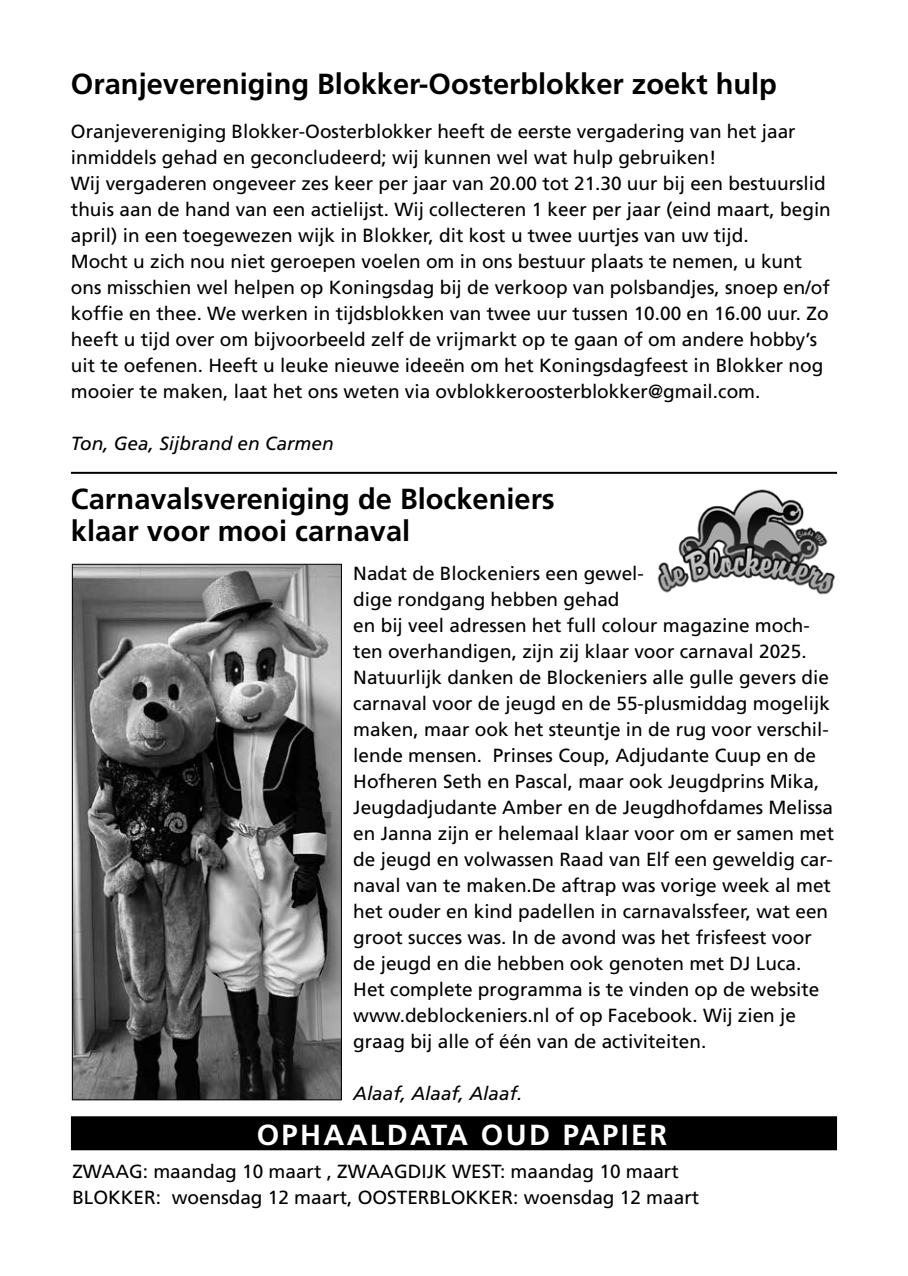
<style>
.page{position:relative;width:908px;height:1276px;background:#fff}
.page>*{position:absolute;margin:0;border:0;box-sizing:border-box;transform-origin:0 0}
.t1{font:700 29px/32px "Frutiger";color:#000}
.t2{font:700 29px "Frutiger";letter-spacing:.08em;color:#fff}
.t3{font:19px/26px "Frutiger";color:#000}
.t4{font:italic 19px "Frutiger";color:#000}
</style>
<div class="page">
<div style="left:71px;top:1116px;width:765px;height:34px;background:#000"></div>
<hr style="left:71px;top:472px;width:765px;height:2px;background:#000">
<img style="left:657px;top:489px;width:179px;height:106px">
<img style="left:74px;top:566px;width:266px;height:532px">
<div style="left:72px;top:564px;width:270px;height:536px;border:1px solid #000"></div>
<h1 class="t1" style="left:71px;top:68px;width:707px">Oranjevereniging Blokker-Oosterblokker zoekt hulp</h1>
<p class="t3" style="left:71px;top:118px;width:761px">Oranjevereniging Blokker-Oosterblokker heeft de eerste vergadering van het jaar inmiddels gehad en geconcludeerd; wij kunnen wel wat hulp gebruiken!<br>Wij vergaderen ongeveer zes keer per jaar van 20.00 tot 21.30 uur bij een bestuurslid thuis aan de hand van een actielijst. Wij collecteren 1 keer per jaar (eind maart, begin april) in een toegewezen wijk in Blokker, dit kost u twee uurtjes van uw tijd.<br>Mocht u zich nou niet geroepen voelen om in ons bestuur plaats te nemen, u kunt ons misschien wel helpen op Koningsdag bij de verkoop van polsbandjes, snoep en/of koffie en thee. We werken in tijdsblokken van twee uur tussen 10.00 en 16.00 uur. Zo heeft u tijd over om bijvoorbeeld zelf de vrijmarkt op te gaan of om andere hobby’s uit te oefenen. Heeft u leuke nieuwe ideeën om het Koningsdagfeest in Blokker nog mooier te maken, laat het ons weten via ovblokkeroosterblokker@gmail.com.</p>
<p class="t4" style="left:71px;top:432px;width:264px">Ton, Gea, Sijbrand en Carmen</p>
<h1 class="t1" style="left:71px;top:483px;width:485px">Carnavalsvereniging de Blockeniers klaar voor mooi carnaval</h1>
<p class="t3" style="left:353px;top:560px;width:482px">Nadat de Blockeniers een gewel-<br>dige rondgang hebben gehad<br>en bij veel adressen het full colour magazine moch&shy;ten overhandigen, zijn zij klaar voor carnaval 2025.<br>Natuurlijk danken de Blockeniers alle gulle gevers die carnaval voor de jeugd en de 55-plusmiddag mogelijk maken, maar ook het steuntje in de rug voor verschil&shy;lende mensen. Prinses Coup, Adjudante Cuup en de Hofheren Seth en Pascal, maar ook Jeugdprins Mika, Jeugdadjudante Amber en de Jeugdhofdames Melissa en Janna zijn er helemaal klaar voor om er samen met de jeugd en volwassen Raad van Elf een geweldig car&shy;naval van te maken.De aftrap was vorige week al met het ouder en kind padellen in carnavalssfeer, wat een groot succes was. In de avond was het frisfeest voor de jeugd en die hebben ook genoten met DJ Luca.<br>Het complete programma is te vinden op de website www.deblockeniers.nl of op Facebook. Wij zien je graag bij alle of één van de activiteiten.</p>
<p class="t4" style="left:353px;top:1082px;width:170px">Alaaf, Alaaf, Alaaf.</p>
<h1 class="t2" style="left:256px;top:1117px;width:412px">OPHAALDATA OUD PAPIER</h1>
<p class="t3" style="left:72px;top:1158px;width:628px">ZWAAG: maandag 10 maart , ZWAAGDIJK WEST: maandag 10 maart<br>BLOKKER: woensdag 12 maart, OOSTERBLOKKER: woensdag 12 maart</p>
</div>
